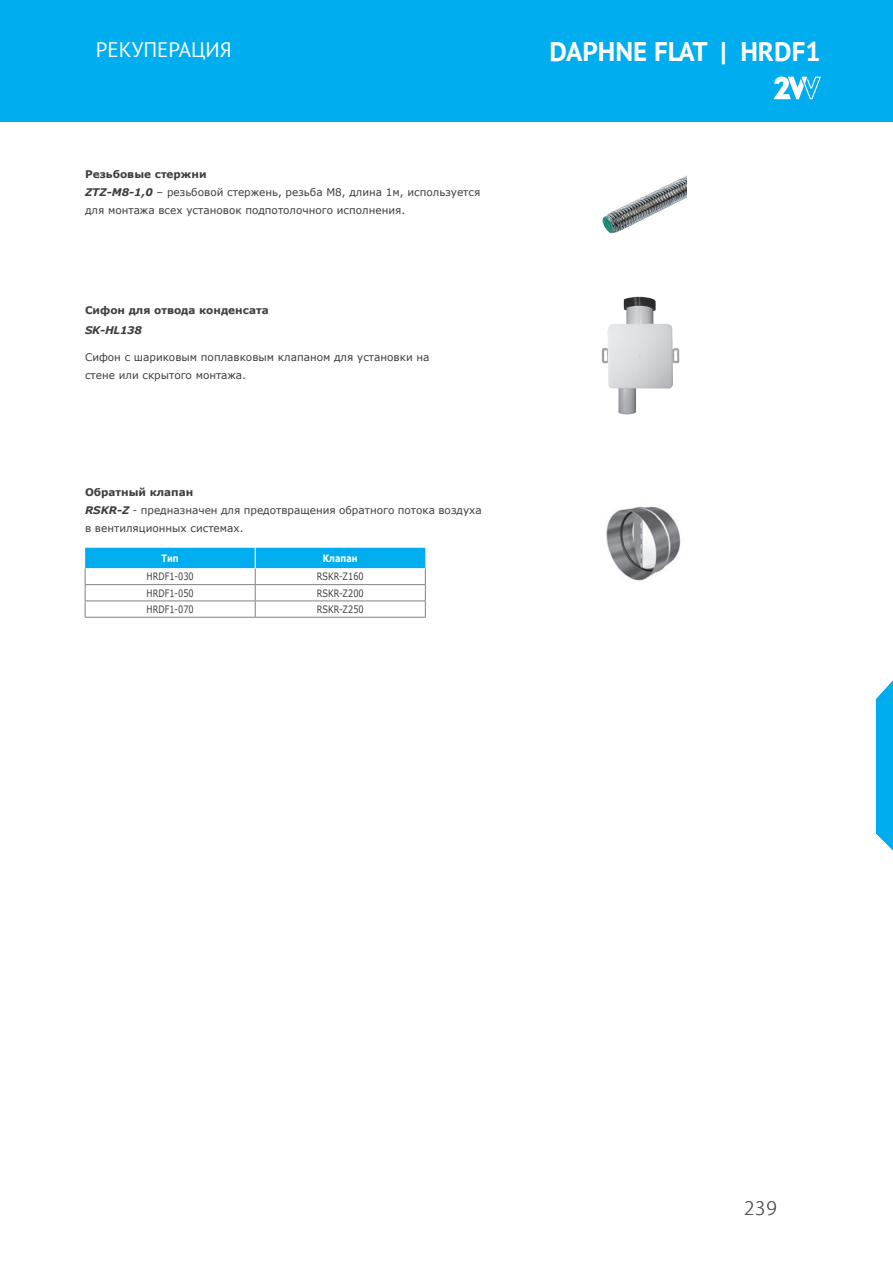
<style>
.page{position:relative;width:893px;height:1263px;background:#fff}
.page>*{position:absolute;margin:0;border:0;box-sizing:border-box;transform-origin:0 0}
.t1{font:700 27px "PT Sans";color:#fff}
.t2{font:21px "PT Sans";color:#fff}
.t3{font:300 21px "Myriad Pro";color:#57585a}
.t4{font:10.5px/18px "Verdana";color:#3e3e3f}
.t5{font:700 10.5px "Verdana";color:#3e3e3f}
.t6{font:italic 700 10.5px "Verdana";letter-spacing:-.02em;color:#3e3e3f}
.Tabulky_text{font:10.2px "Verdana";color:#3e3e3f;scale:.8 1}
.Tabulky_zahlavi{font:700 10.2px "Verdana";color:#fff;scale:.8 1}
.s1{font-weight:700;font-style:italic}
</style>
<div class="page">
<img style="left:601px;top:296px;width:79px;height:119px">
<img style="left:602px;top:176px;width:84px;height:58px">
<img style="left:606px;top:506px;width:75px;height:75px">
<div style="left:0;top:0;width:893px;height:122px;background:#00aeef"></div>
<svg style="left:774px;top:76px;width:47px;height:23px"></svg>
<svg style="left:876px;top:680px;width:17px;height:171px;background:#1bb6f0"></svg>
<hr style="left:255px;top:617px;width:171px;height:1px;background:#808285">
<hr style="left:85px;top:617px;width:170px;height:1px;background:#808285">
<svg style="left:85px;top:548px;width:341px;height:69px"></svg>
<h2 class="t2" style="left:96px;top:36px;width:137px">РЕКУПЕРАЦИЯ</h2>
<h1 class="t1" style="left:549px;top:34px;width:273px">DAPHNE FLAT | HRDF1</h1>
<h2 class="t2" style="left:96px;top:42px;width:149px">HEAT RECOVERY</h2>
<p class="t5" style="left:85px;top:167px;width:123px">Резьбовые стержни</p>
<p class="t4" style="left:85px;top:183px;width:397px"><span class="s1">ZTZ-M8-1,0</span> – резьбовой стержень, резьба М8, длина 1м, используется</p>
<p class="t4" style="left:85px;top:201px;width:322px">для монтажа всех установок подпотолочного исполнения.</p>
<p class="t5" style="left:85px;top:303px;width:185px">Сифон для отвода конденсата</p>
<p class="t6" style="left:85px;top:323px;width:58px">SK-HL138</p>
<p class="t4" style="left:85px;top:348px;width:346px">Сифон с шариковым поплавковым клапаном для установки на</p>
<p class="t4" style="left:85px;top:366px;width:163px">стене или скрытого монтажа.</p>
<p class="t5" style="left:85px;top:485px;width:110px">Обратный клапан</p>
<p class="t4" style="left:85px;top:501px;width:398px"><span class="s1">RSKR-Z</span> - предназначен для предотвращения обратного потока воздуха в вентиляционных системах.</p>
<p class="Tabulky_zahlavi" style="left:162px;top:551px;width:23px">Тип</p>
<p class="Tabulky_zahlavi" style="left:323px;top:551px;width:45px">Клапан</p>
<p class="Tabulky_text" style="left:147px;top:570px;width:61px">HRDF1-030</p>
<p class="Tabulky_text" style="left:317px;top:570px;width:60px">RSKR-Z160</p>
<p class="Tabulky_text" style="left:147px;top:586px;width:61px">HRDF1-050</p>
<p class="Tabulky_text" style="left:317px;top:586px;width:60px">RSKR-Z200</p>
<p class="Tabulky_text" style="left:147px;top:602px;width:61px">HRDF1-070</p>
<p class="Tabulky_text" style="left:317px;top:602px;width:60px">RSKR-Z250</p>
<h2 class="t3" style="left:744px;top:1195px;width:34px">239</h2>
</div>
